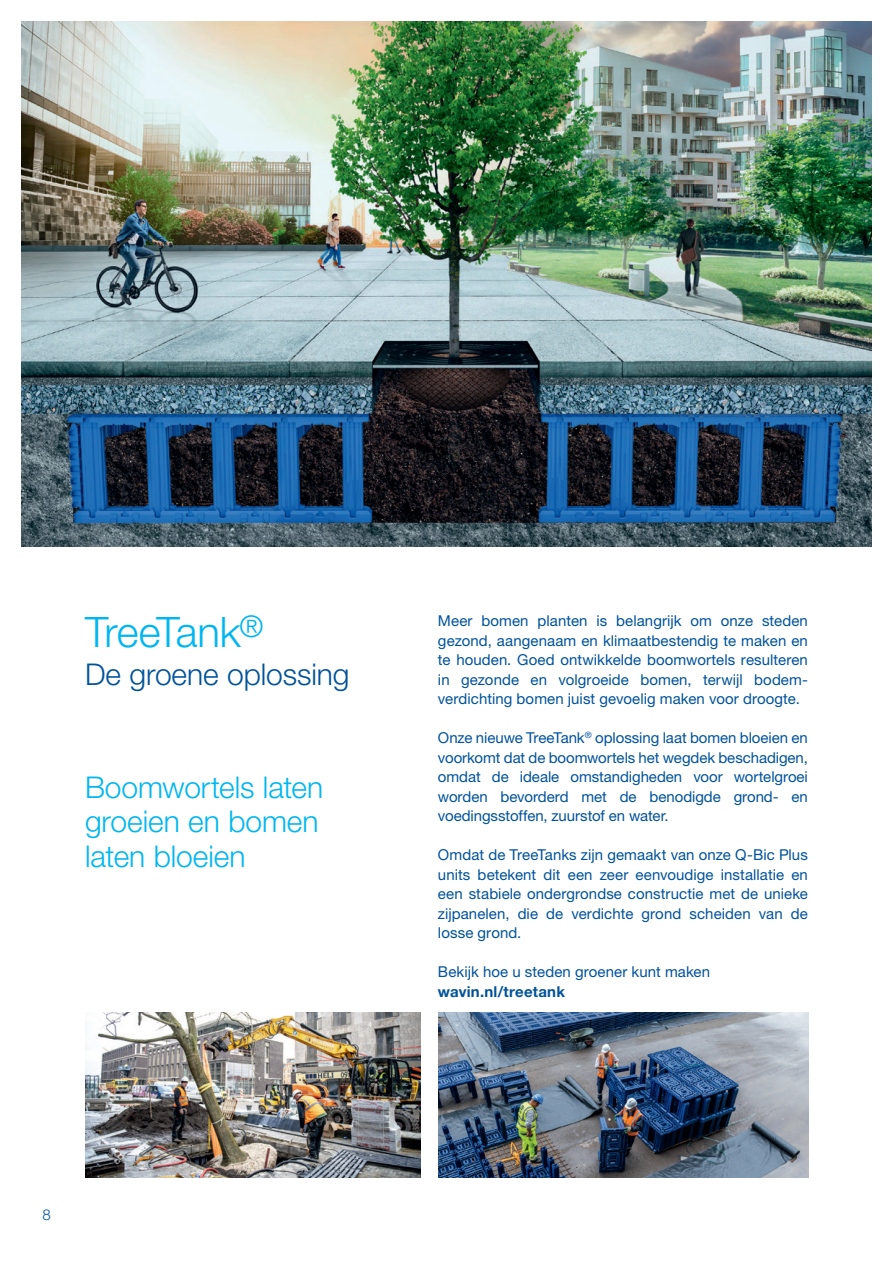
<style>
.page{position:relative;width:893px;height:1263px;background:#fff}
.page>*{position:absolute;margin:0;border:0;box-sizing:border-box;transform-origin:0 0}
._1_Head_38_40_Light{font:300 42px "Helvetica Neue";letter-spacing:-.015em;color:#00b6f0}
._2_Subhead_18_23_Lig{font:300 30px/34.5px "Helvetica Neue";letter-spacing:-.005em;color:#00b6f0}
._2_Subhead_18_23_Lig-2{font:300 30px "Helvetica Neue";letter-spacing:-.005em;color:#01529b}
._3_Body_11_15_Regula{font:15px/19.5px "Helvetica Neue";letter-spacing:.005em;color:#01529b;text-align:justify}
._3_Body_11_15_Regula-2{font:700 15px "Helvetica Neue";letter-spacing:.015em;color:#01529b}
.t1{font:300 15px "Helvetica Neue";color:#01529b}
</style>
<div class="page">
<img style="left:21px;top:21px;width:851px;height:525px">
<img style="left:438px;top:1012px;width:370px;height:166px">
<img style="left:85px;top:1012px;width:336px;height:166px">
<p class="_1_Head_38_40_Light" style="left:85px;top:607px;width:180px">TreeTank<sup>®</sup></p>
<p class="_2_Subhead_18_23_Lig-2" style="left:85px;top:656px;width:266px">De groene oplossing</p>
<p class="_2_Subhead_18_23_Lig" style="left:85px;top:769px;width:240px">Boomwortels laten groeien en bomen laten bloeien</p>
<p class="t1" style="left:43px;top:1206px;width:10px">8</p>
<p class="_3_Body_11_15_Regula" style="left:438px;top:611px;width:371px">Meer bomen planten is belangrijk om onze steden gezond, aangenaam en klimaatbestendig te maken en te houden. Goed ontwikkelde boomwortels resulteren in gezonde en volgroeide bomen, terwijl bodem&shy;verdichting bomen juist gevoelig maken voor droogte.</p>
<p class="_3_Body_11_15_Regula" style="left:438px;top:728px;width:371px">Onze nieuwe TreeTank<sup>®</sup> oplossing laat bomen bloeien en voorkomt dat de boomwortels het wegdek beschadigen, omdat de ideale omstandigheden voor wortelgroei worden bevorderd met de benodigde grond- en voedingsstoffen, zuurstof en water.</p>
<p class="_3_Body_11_15_Regula" style="left:438px;top:845px;width:371px">Omdat de TreeTanks zijn gemaakt van onze Q-Bic Plus units betekent dit een zeer eenvoudige installatie en een stabiele ondergrondse constructie met de unieke zijpanelen, die de verdichte grond scheiden van de losse grond.</p>
<p class="_3_Body_11_15_Regula" style="left:438px;top:962px;width:274px">Bekijk hoe u steden groener kunt maken</p>
<p class="_3_Body_11_15_Regula-2" style="left:438px;top:982px;width:128px">wavin.nl/treetank</p>
</div>
